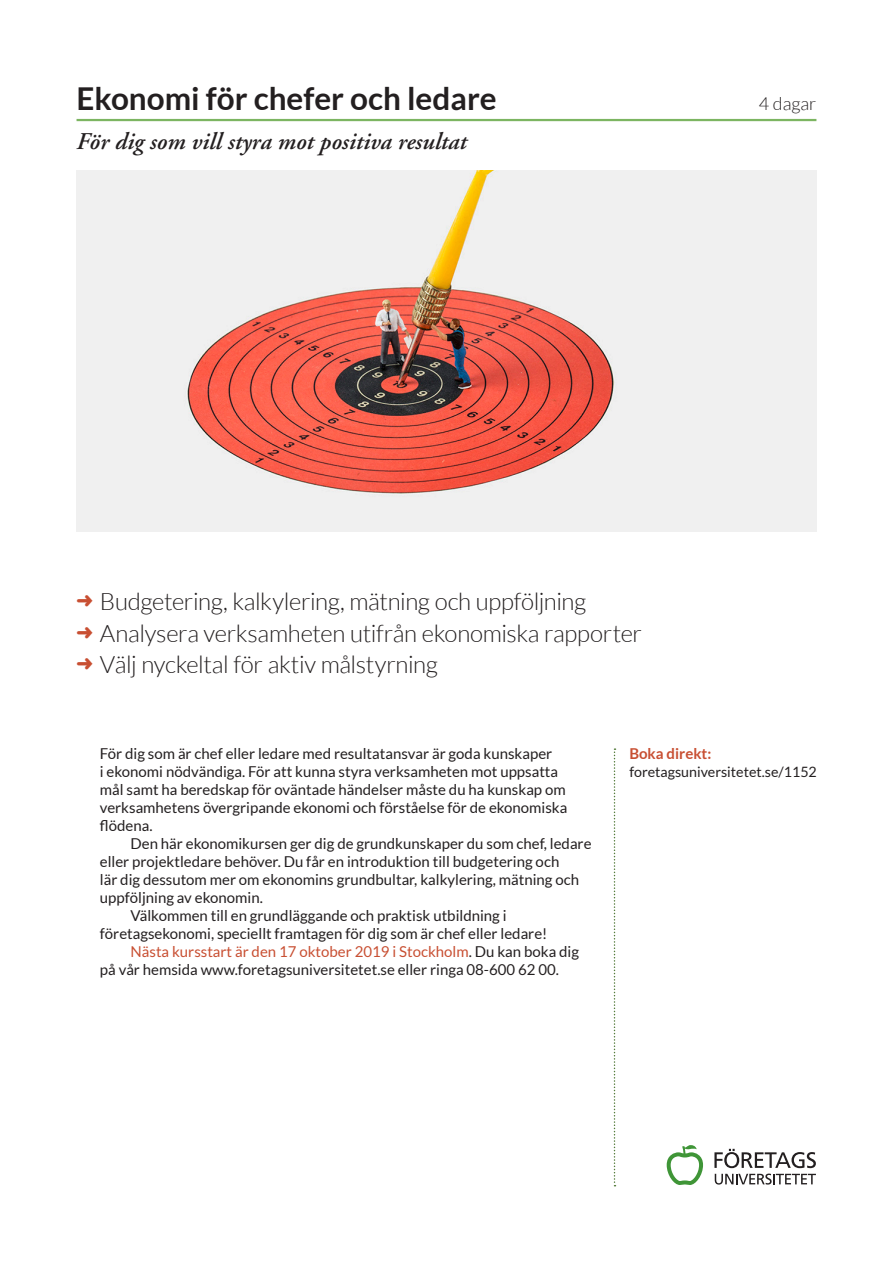
<style>
.page{position:relative;width:893px;height:1263px;background:#fff}
.page>*{position:absolute;margin:0;border:0;box-sizing:border-box;transform-origin:0 0}
.Puff-brodtext-rubrik{font:700 31.5px "Lato";color:#231f20}
.t1{font:300 24px "Lato";letter-spacing:-.015em;color:#231f20}
.Bild-rubrik2{font:italic 600 24px "Adobe Garamond";color:#231f20}
.Puff-brodtext-rubrik-2{font:300 18px "Lato";color:#231f20}
.Saljtext-brodtext{font:15px/18px "Lato";color:#231f20}
.Boka-rubrik{font:700 15px "Lato";color:#c84f32}
.Boka-rubrik-2{font:14.25px "Lato";color:#231f20}
.s1{color:#c84f32}
</style>
<div class="page">
<svg style="left:667px;top:1145px;width:36px;height:40px"></svg>
<svg style="left:714px;top:1149px;width:102px;height:35px"></svg>
<img style="left:77px;top:170px;width:739px;height:361px">
<hr style="left:77px;top:119px;width:739px;height:2px;background:#7cb561">
<svg style="left:614px;top:748px;width:1px;height:438px"></svg>
<p class="Puff-brodtext-rubrik" style="left:77px;top:81px;width:422px">Ekonomi för chefer och ledare</p>
<p class="Puff-brodtext-rubrik-2" style="left:759px;top:94px;width:59px">4 dagar</p>
<p class="Bild-rubrik2" style="left:77px;top:128px;width:392px">För dig som vill styra mot positiva resultat</p>
<p class="t1" style="left:77px;top:589px;width:511px"><span class="s1">➜</span> Budgetering, kalkylering, mätning och uppföljning</p>
<p class="t1" style="left:77px;top:620px;width:567px"><span class="s1">➜</span> Analysera verksamheten utifrån ekonomiska rapporter</p>
<p class="t1" style="left:77px;top:651px;width:363px"><span class="s1">➜</span> Välj nyckeltal för aktiv målstyrning</p>
<p class="Saljtext-brodtext" style="left:100px;top:745px;width:469px">För dig som är chef eller ledare med resultatansvar är goda kunskaper<br>i ekonomi nödvändiga. För att kunna styra verksamheten mot uppsatta mål samt ha beredskap för oväntade händelser måste du ha kunskap om verksamhetens övergripande ekonomi och förståelse för de ekonomiska flödena.</p>
<p class="Saljtext-brodtext" style="left:100px;top:835px;width:493px;text-indent:31px">Den här ekonomikursen ger dig de grundkunskaper du som chef, ledare eller projektledare behöver. Du får en introduktion till budgetering och<br>lär dig dessutom mer om ekonomins grundbultar, kalkylering, mätning och uppföljning av ekonomin.</p>
<p class="Saljtext-brodtext" style="left:100px;top:907px;width:449px;text-indent:31px">Välkommen till en grundläggande och praktisk utbildning i företagsekonomi, speciellt framtagen för dig som är chef eller ledare!</p>
<p class="Saljtext-brodtext" style="left:100px;top:943px;width:481px;text-indent:31px"><span class="s1">Nästa kursstart är den 17 oktober 2019 i Stockholm</span>. Du kan boka dig på vår hemsida www.foretagsuniversitetet.se eller ringa 08-600 62 00.</p>
<p class="Boka-rubrik" style="left:629px;top:745px;width:84px">Boka direkt:</p>
<p class="Boka-rubrik-2" style="left:629px;top:764px;width:189px">foretagsuniversitetet.se/1152</p>
</div>
